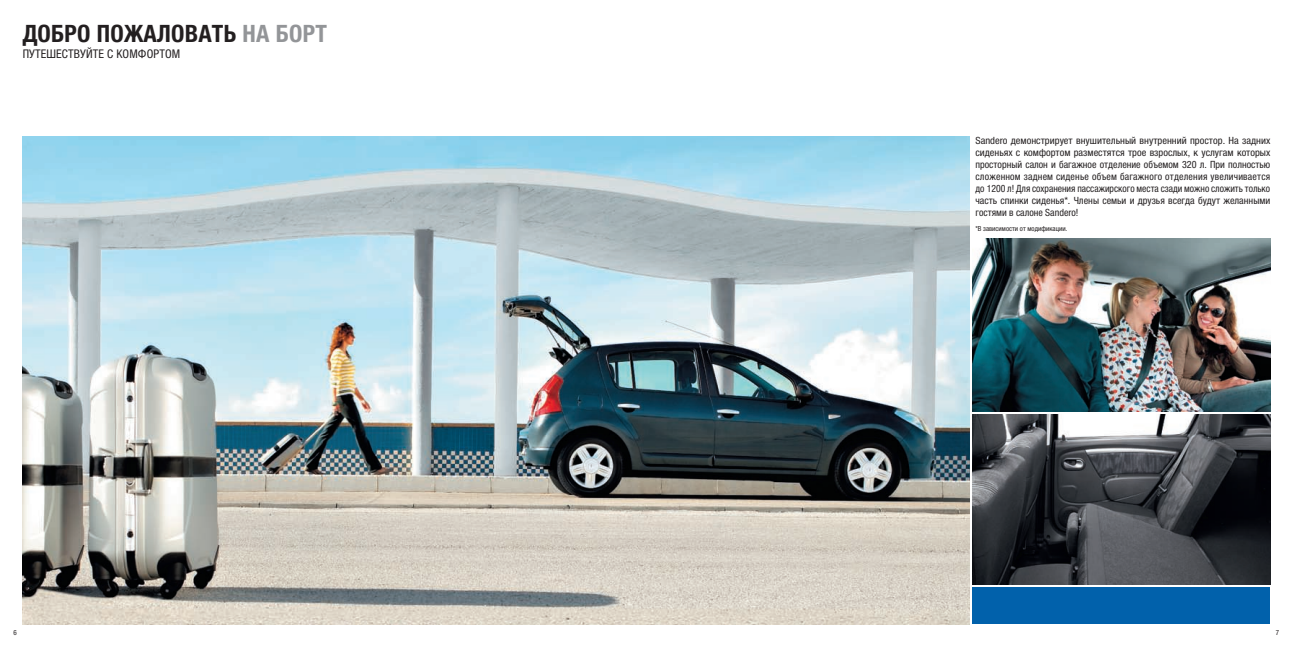
<style>
.page{position:relative;width:1293px;height:647px;background:#fff}
.page>*{position:absolute;margin:0;border:0;box-sizing:border-box;transform-origin:0 0}
.t1{font:700 condensed 24px "Helvetica Neue LTCYR";letter-spacing:.01em;color:#231f20}
.t2{font:condensed 12px "Helvetica Neue LTCYR";letter-spacing:.01em;color:#231f20}
.t3{font:condensed 10px/12px "Helvetica Neue LTCYR";color:#231f20;text-align:justify;scale:1.05 1}
.t4{font:condensed 7px "Helvetica Neue LTCYR";color:#231f20}
.s1{color:#939598}
</style>
<div class="page">
<img style="left:972px;top:238px;width:298px;height:173px">
<img style="left:972px;top:414px;width:298px;height:170px">
<div style="left:972px;top:587px;width:298px;height:37px;background:#0161ab"></div>
<img style="left:23px;top:136px;width:946px;height:488px">
<h1 class="t1" style="left:23px;top:20px;width:306px">ДОБРО ПОЖАЛОВАТЬ <span class="s1">НА БОРТ</span></h1>
<p class="t2" style="left:23px;top:47px;width:159px">ПУТЕШЕСТВУЙТЕ С КОМФОРТОМ</p>
<p class="t3" style="left:975px;top:135px;width:282px">Sandero демонстрирует внушительный внутренний простор. На задних сиденьях с комфортом разместятся трое взрослых, к услугам которых просторный салон и багажное отделение объемом 320 л. При полностью сложенном заднем сиденье объем багажного отделения увеличивается до 1200 л! Для сохранения пассажирского места сзади можно сложить только часть спинки сиденья*. Члены семьи и друзья всегда будут желанными гостями в салоне Sandero!</p>
<p class="t4" style="left:975px;top:224px;width:93px">*В зависимости от модификации.</p>
<p class="t4" style="left:14px;top:629px;width:5px">6</p>
<p class="t4" style="left:1276px;top:629px;width:5px">7</p>
</div>
